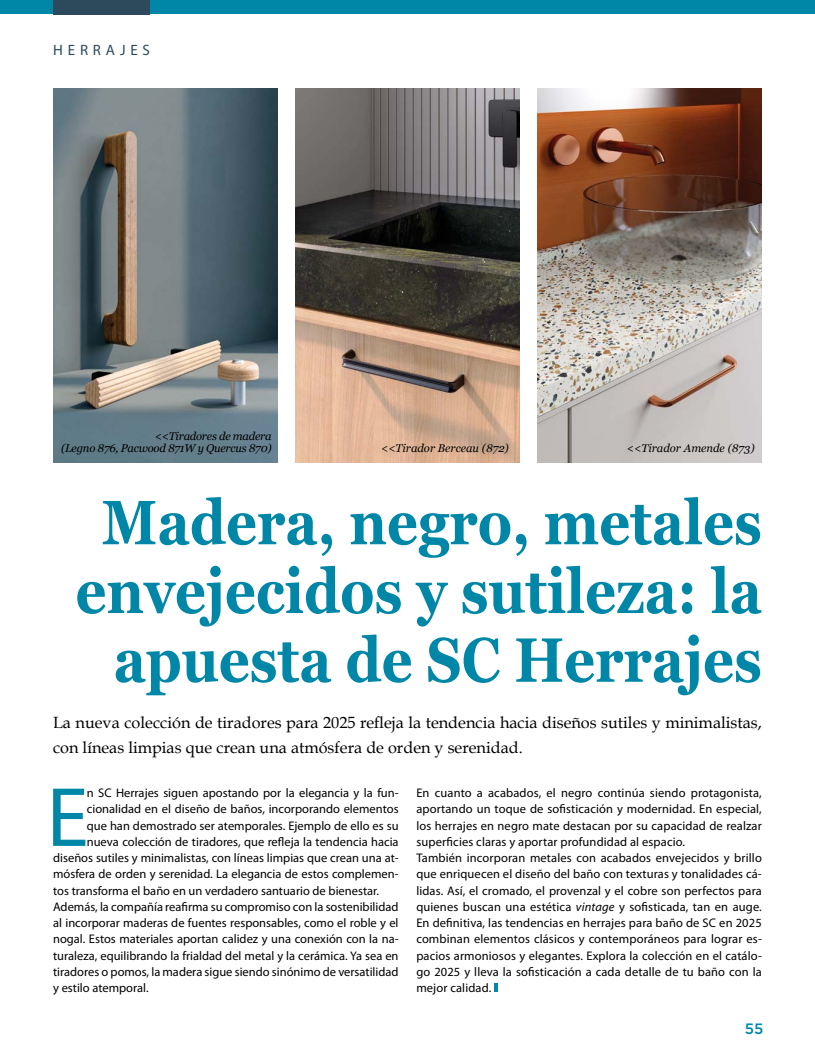
<style>
.page{position:relative;width:815px;height:1063px;background:#fff}
.page>*{position:absolute;margin:0;border:0;box-sizing:border-box;transform-origin:0 0}
.t1{font:84.88px "Myriad Pro";color:#0087a8}
.t2{font:700 62.5px/68.8px "Georgia";color:#0087a8;text-align:right;scale:.87 1}
.t3{font:16.25px/25px "Book Antiqua";color:#000}
.t4{font:15px "Myriad Pro";letter-spacing:.32em;color:#2c4a5c}
.t5{font:500 15px "Gotham";color:#0087a8}
.t6{font:12.5px/16.2px "Myriad Pro";color:#000}
.t7{font:italic 11.25px/12.5px "Georgia";letter-spacing:-.02em;color:#000;text-align:right}
.t8{font:italic 11.25px "Georgia";color:#000}
.s1{font-style:italic}
</style>
<div class="page">
<div style="left:0;top:0;width:815px;height:14px;background:#0087a8"></div>
<svg style="left:494px;top:984px;width:4px;height:8px"></svg>
<img style="left:295px;top:89px;width:225px;height:373px">
<img style="left:537px;top:89px;width:225px;height:373px">
<img style="left:53px;top:89px;width:225px;height:373px">
<div style="left:53px;top:0;width:97px;height:14px;background:#2c4a5c"></div>
<p class="t4" style="left:53px;top:41px;width:98px">HERRAJES</p>
<p class="t7" style="left:61px;top:430px;width:212px">&lt;&lt;Tiradores de madera<br>(Legno 876, Pacwood 871W y Quercus 870)</p>
<p class="t8" style="left:381px;top:441px;width:129px">&lt;&lt;Tirador Berceau (872)</p>
<p class="t8" style="left:627px;top:441px;width:129px">&lt;&lt;Tirador Amende (873)</p>
<h2 class="t2" style="left:75px;top:488px;width:791px">Madera, negro, metales envejecidos y sutileza: la apuesta de SC Herrajes</h2>
<h3 class="t3" style="left:53px;top:710px;width:710px">La nueva colección de tiradores para 2025 refleja la tendencia hacia diseños sutiles y minimalistas, con líneas limpias que crean una atmósfera de orden y serenidad.</h3>
<h1 class="t1" style="left:47px;top:765px;width:43px">E</h1>
<p class="t6" style="left:87px;top:785px;width:313px">n SC Herrajes siguen apostando por la elegancia y la fun-</p>
<p class="t6" style="left:416px;top:785px;width:347px">En cuanto a acabados, el negro continúa siendo protagonista, aportando un toque de sofisticación y modernidad. En especial, los herrajes en negro mate destacan por su capacidad de realzar superficies claras y aportar profundidad al espacio.<br>También incorporan metales con acabados envejecidos y brillo que enriquecen el diseño del baño con texturas y tonalidades cá&shy;lidas. Así, el cromado, el provenzal y el cobre son perfectos para quienes buscan una estética <span class="s1">vintage</span> y sofisticada, tan en auge.<br>En definitiva, las tendencias en herrajes para baño de SC en 2025 combinan elementos clásicos y contemporáneos para lograr es&shy;pacios armoniosos y elegantes. Explora la colección en el catálo&shy;go 2025 y lleva la sofisticación a cada detalle de tu baño con la mejor calidad.</p>
<p class="t6" style="left:87px;top:801px;width:313px">cionalidad en el diseño de baños, incorporando elementos</p>
<p class="t6" style="left:87px;top:817px;width:313px">que han demostrado ser atemporales. Ejemplo de ello es su</p>
<p class="t6" style="left:87px;top:833px;width:313px">nueva colección de tiradores, que refleja la tendencia hacia</p>
<p class="t6" style="left:53px;top:850px;width:347px">diseños sutiles y minimalistas, con líneas limpias que crean una at-</p>
<p class="t6" style="left:53px;top:866px;width:347px">mósfera de orden y serenidad. La elegancia de estos complemen-</p>
<p class="t6" style="left:53px;top:882px;width:328px">tos transforma el baño en un verdadero santuario de bienestar.</p>
<p class="t6" style="left:53px;top:898px;width:347px">Además, la compañía reafirma su compromiso con la sostenibilidad</p>
<p class="t6" style="left:53px;top:915px;width:347px">al incorporar maderas de fuentes responsables, como el roble y el</p>
<p class="t6" style="left:53px;top:931px;width:347px">nogal. Estos materiales aportan calidez y una conexión con la na-</p>
<p class="t6" style="left:53px;top:947px;width:347px">turaleza, equilibrando la frialdad del metal y la cerámica. Ya sea en</p>
<p class="t6" style="left:53px;top:963px;width:347px">tiradores o pomos, la madera sigue siendo sinónimo de versatilidad</p>
<p class="t6" style="left:53px;top:980px;width:97px">y estilo atemporal.</p>
<p class="t5" style="left:745px;top:1018px;width:20px">55</p>
</div>
